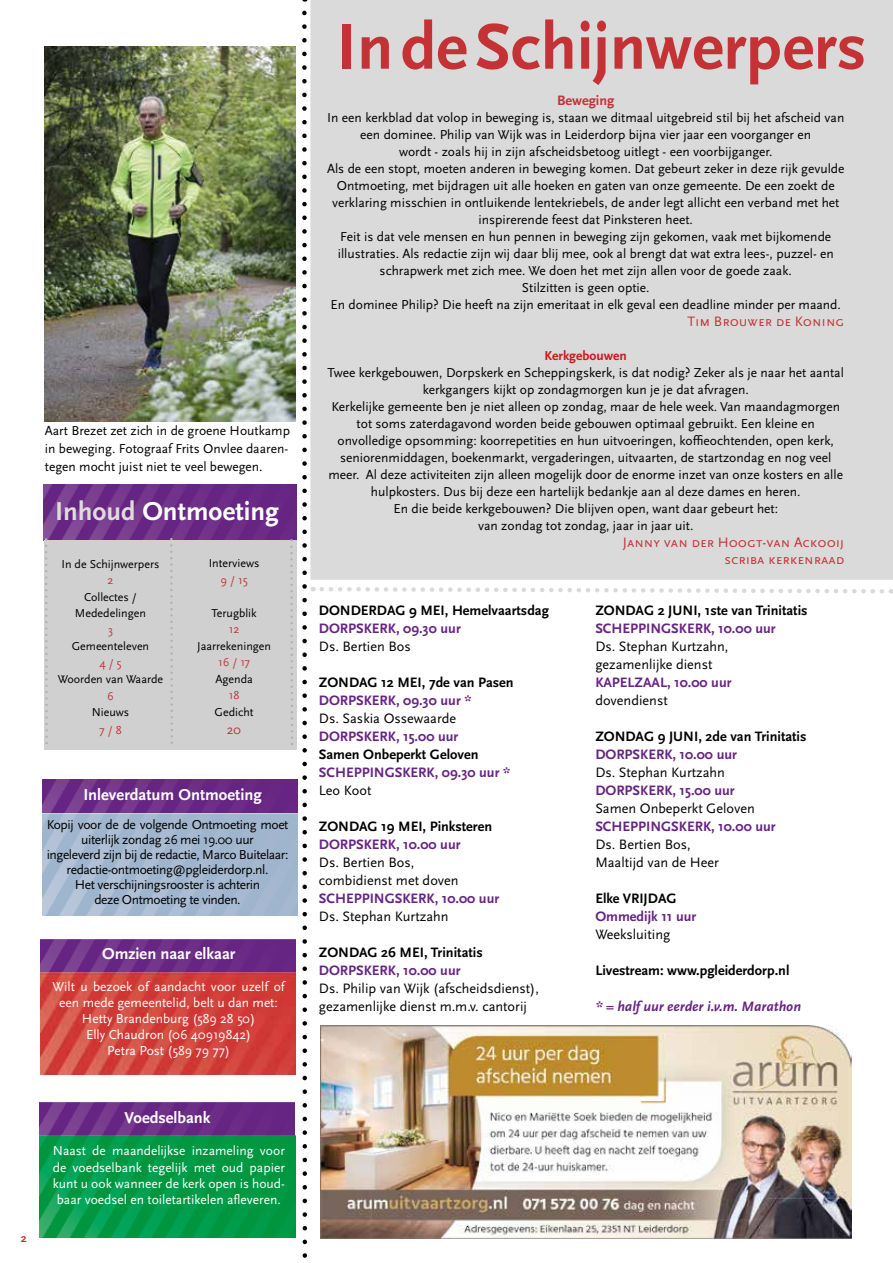
<style>
.page{position:relative;width:893px;height:1263px;background:#fff}
.page>*{position:absolute;margin:0;border:0;box-sizing:border-box;transform-origin:0 0}
.t1{font:700 67.5px "Scala Sans Pro";color:#c43236}
.t2{font:700 27px "Scala Sans Pro";color:#fff}
.t3{font:700 16.5px "Scala Sans Pro";color:#fff}
.t4{font:14.25px/18px "Scala Sans Pro";color:#000}
.t5{font:700 14.25px "Scala Sans Pro";color:#662383}
.t6{font:700 14.25px "Scala Sans Pro";color:#000}
.t7{font:14.25px/17.1px "Scala Sans Caps";color:#c43236;text-align:right}
.t8{font:italic 700 14.25px "Scala Sans Pro";color:#662383}
.t9{font:700 14.25px "Scala Sans Pro";color:#c43236}
.t10{font:13.5px/17px "Scala Sans Pro";color:#000;text-align:center}
.t11{font:13.5px/16.2px "Scala Sans Pro";color:#fff;text-align:justify}
.t12{font:13.5px/15px "Scala Sans Pro";letter-spacing:-.03em;color:#000;text-align:center}
.t13{font:700 13.5px "Scala Sans Pro";color:#cd1719}
.t14{font:13.5px "Scala Sans Pro";color:#c43236}
.t15{font:12px/16.5px "Scala Sans Pro";color:#000;text-align:center}
.t16{font:12px "Scala Sans Pro";color:#c43236}
.t17{font:700 12px "Scala Sans Pro";color:#c43236}
.s1{color:#dfdcdb}
</style>
<div class="page">
<div style="left:310px;top:0;width:583px;height:580px;background:#dadada"></div>
<img style="left:42px;top:779px;width:256px;height:136px">
<svg style="left:313px;top:587px;width:579px;height:7px"></svg>
<svg style="left:302px;top:13px;width:5px;height:1245px"></svg>
<img style="left:44px;top:485px;width:253px;height:55px">
<div style="left:44px;top:540px;width:252px;height:209px;background:#d0d0d0"></div>
<svg style="left:45px;top:538px;width:3px;height:206px"></svg>
<svg style="left:170px;top:538px;width:3px;height:206px"></svg>
<svg style="left:290px;top:539px;width:3px;height:206px"></svg>
<img style="left:40px;top:939px;width:256px;height:135px">
<img style="left:40px;top:1102px;width:255px;height:135px">
<img style="left:45px;top:46px;width:250px;height:376px">
<img style="left:320px;top:1025px;width:531px;height:213px">
<p class="t10" style="left:45px;top:422px;width:247px;line-height:18px;text-align:left">Aart Brezet zet zich in de groene Houtkamp in beweging. Fotograaf Frits Onvlee daaren&shy;tegen mocht juist niet te veel bewegen.</p>
<h2 class="t2" style="left:55px;top:496px;width:225px"><span class="s1">Inhoud</span> Ontmoeting</h2>
<p class="t15" style="left:61px;top:556px;width:100px">In de Schijnwerpers</p>
<p class="t16" style="left:107px;top:573px;width:7px">2</p>
<p class="t15" style="left:75px;top:589px;width:72px">Collectes /<br>Mededelingen</p>
<p class="t16" style="left:108px;top:623px;width:7px">3</p>
<p class="t15" style="left:72px;top:638px;width:79px">Gemeenteleven</p>
<p class="t16" style="left:99px;top:656px;width:24px">4 / 5</p>
<p class="t15" style="left:58px;top:671px;width:107px">Woorden van Waarde</p>
<p class="t16" style="left:107px;top:689px;width:8px">6</p>
<p class="t15" style="left:92px;top:704px;width:39px">Nieuws</p>
<p class="t16" style="left:99px;top:723px;width:24px">7 / 8</p>
<p class="t15" style="left:209px;top:555px;width:52px">Interviews</p>
<p class="t16" style="left:221px;top:573px;width:29px">9 / 15</p>
<p class="t15" style="left:212px;top:605px;width:47px">Terugblik</p>
<p class="t16" style="left:229px;top:622px;width:12px">12</p>
<p class="t15" style="left:197px;top:638px;width:75px">Jaarrekeningen</p>
<p class="t16" style="left:218px;top:655px;width:33px">16 / 17</p>
<p class="t15" style="left:215px;top:671px;width:39px">Agenda</p>
<p class="t16" style="left:229px;top:688px;width:12px">18</p>
<p class="t15" style="left:215px;top:704px;width:41px">Gedicht</p>
<p class="t14" style="left:227px;top:722px;width:16px">20</p>
<p class="t3" style="left:83px;top:785px;width:180px">Inleverdatum Ontmoeting</p>
<p class="t12" style="left:47px;top:817px;width:243px">Kopij voor de de volgende Ontmoeting moet uiterlijk zondag 26 mei 19.00 uur<br>ingeleverd zijn bij de redactie, Marco Buitelaar: redactie-ontmoeting@pgleiderdorp.nl.<br>Het verschijningsrooster is achterin<br>deze Ontmoeting te vinden.</p>
<p class="t3" style="left:102px;top:944px;width:135px">Omzien naar elkaar</p>
<p class="t11" style="left:53px;top:978px;width:234px;text-align:center">Wilt u bezoek of aandacht voor uzelf of een mede gemeentelid, belt u dan met:<br>Hetty Brandenburg (589 28 50)<br>Elly Chaudron (06 40919842)<br>Petra Post (589 79 77)</p>
<p class="t17" style="left:21px;top:1231px;width:7px">2</p>
<p class="t3" style="left:124px;top:1108px;width:88px">Voedselbank</p>
<p class="t11" style="left:53px;top:1143px;width:234px">Naast de maandelijkse inzameling voor de voedselbank tegelijk met oud papier kunt u ook wanneer de kerk open is houd&shy;baar voedsel en toiletartikelen afleveren.</p>
<p class="t11" style="left:54px;top:1146px;width:234px">de voedselbank tegelijk met oud papier kunt u ook wanneer de kerk open is houd&shy;baar voedsel en toiletartikelen afleveren.</p>
<h1 class="t1" style="left:337px;top:8px;width:531px">In de Schijnwerpers</h1>
<p class="t9" style="left:557px;top:92px;width:59px">Beweging</p>
<p class="t10" style="left:327px;top:109px;width:519px">In een kerkblad dat volop in beweging is, staan we ditmaal uitgebreid stil bij het afscheid van een dominee. Philip van Wijk was in Leiderdorp bijna vier jaar een voorganger en<br>wordt - zoals hij in zijn afscheidsbetoog uitlegt - een voorbijganger.<br>Als de een stopt, moeten anderen in beweging komen. Dat gebeurt zeker in deze rijk gevulde Ontmoeting, met bijdragen uit alle hoeken en gaten van onze gemeente. De een zoekt de verklaring misschien in ontluikende lentekriebels, de ander legt allicht een verband met het inspirerende feest dat Pinksteren heet.<br>Feit is dat vele mensen en hun pennen in beweging zijn gekomen, vaak met bijkomende illustraties. Als redactie zijn wij daar blij mee, ook al brengt dat wat extra lees-, puzzel- en schrapwerk met zich mee. We doen het met zijn allen voor de goede zaak.<br>Stilzitten is geen optie.<br>En dominee Philip? Die heeft na zijn emeritaat in elk geval een deadline minder per maand.</p>
<p class="t7" style="left:687px;top:313px;width:159px">Tim Brouwer de Koning</p>
<p class="t13" style="left:545px;top:348px;width:84px">Kerkgebouwen</p>
<p class="t10" style="left:328px;top:364px;width:518px">Twee kerkgebouwen, Dorpskerk en Scheppingskerk, is dat nodig? Zeker als je naar het aantal kerkgangers kijkt op zondagmorgen kun je je dat afvragen.<br>Kerkelijke gemeente ben je niet alleen op zondag, maar de hele week. Van maandagmorgen tot soms zaterdagavond worden beide gebouwen optimaal gebruikt. Een kleine en onvolledige opsomming: koorrepetities en hun uitvoeringen, koffieochtenden, open kerk, seniorenmiddagen, boekenmarkt, vergaderingen, uitvaarten, de startzondag en nog veel meer. Al deze activiteiten zijn alleen mogelijk door de enorme inzet van onze kosters en alle hulpkosters. Dus bij deze een hartelijk bedankje aan al deze dames en heren.<br>En die beide kerkgebouwen? Die blijven open, want daar gebeurt het:<br>van zondag tot zondag, jaar in jaar uit.</p>
<p class="t7" style="left:623px;top:534px;width:223px">Janny van der Hoogt-van Ackooij scriba kerkenraad</p>
<p class="t6" style="left:319px;top:602px;width:231px">DONDERDAG 9 MEI, Hemelvaartsdag</p>
<p class="t5" style="left:319px;top:620px;width:143px">DORPSKERK, 09.30 uur</p>
<p class="t4" style="left:319px;top:638px;width:93px">Ds. Bertien Bos</p>
<p class="t6" style="left:319px;top:674px;width:196px">ZONDAG 12 MEI, 7de van Pasen</p>
<p class="t5" style="left:319px;top:692px;width:154px">DORPSKERK, 09.30 uur *</p>
<p class="t4" style="left:319px;top:710px;width:139px">Ds. Saskia Ossewaarde</p>
<p class="t5" style="left:319px;top:728px;width:141px">DORPSKERK, 15.00 uur</p>
<p class="t6" style="left:319px;top:746px;width:161px">Samen Onbeperkt Geloven</p>
<p class="t5" style="left:319px;top:764px;width:193px">SCHEPPINGSKERK, 09.30 uur *</p>
<p class="t4" style="left:319px;top:782px;width:54px">Leo Koot</p>
<p class="t6" style="left:319px;top:818px;width:175px">ZONDAG 19 MEI, Pinksteren</p>
<p class="t5" style="left:319px;top:836px;width:143px">DORPSKERK, 10.00 uur</p>
<p class="t4" style="left:319px;top:854px;width:141px">Ds. Bertien Bos, combidienst met doven</p>
<p class="t5" style="left:319px;top:890px;width:182px">SCHEPPINGSKERK, 10.00 uur</p>
<p class="t4" style="left:319px;top:908px;width:131px">Ds. Stephan Kurtzahn</p>
<p class="t6" style="left:319px;top:944px;width:165px">ZONDAG 26 MEI, Trinitatis</p>
<p class="t5" style="left:319px;top:962px;width:143px">DORPSKERK, 10.00 uur</p>
<p class="t4" style="left:319px;top:980px;width:222px">Ds. Philip van Wijk (afscheidsdienst), gezamenlijke dienst m.m.v. cantorij</p>
<p class="t6" style="left:595px;top:602px;width:214px">ZONDAG 2 JUNI, 1ste van Trinitatis</p>
<p class="t5" style="left:595px;top:620px;width:182px">SCHEPPINGSKERK, 10.00 uur</p>
<p class="t4" style="left:595px;top:638px;width:135px">Ds. Stephan Kurtzahn, gezamenlijke dienst</p>
<p class="t5" style="left:595px;top:674px;width:138px">KAPELZAAL, 10.00 uur</p>
<p class="t4" style="left:595px;top:692px;width:74px">dovendienst</p>
<p class="t6" style="left:595px;top:728px;width:213px">ZONDAG 9 JUNI, 2de van Trinitatis</p>
<p class="t5" style="left:595px;top:746px;width:143px">DORPSKERK, 10.00 uur</p>
<p class="t4" style="left:595px;top:764px;width:131px">Ds. Stephan Kurtzahn</p>
<p class="t5" style="left:595px;top:782px;width:141px">DORPSKERK, 15.00 uur</p>
<p class="t4" style="left:595px;top:800px;width:161px">Samen Onbeperkt Geloven</p>
<p class="t5" style="left:595px;top:818px;width:182px">SCHEPPINGSKERK, 10.00 uur</p>
<p class="t4" style="left:595px;top:836px;width:125px">Ds. Bertien Bos,<br>Maaltijd van de Heer</p>
<p class="t6" style="left:595px;top:890px;width:83px">Elke VRIJDAG</p>
<p class="t5" style="left:595px;top:908px;width:103px">Ommedijk 11 uur</p>
<p class="t4" style="left:595px;top:926px;width:76px">Weeksluiting</p>
<p class="t6" style="left:595px;top:962px;width:196px">Livestream: www.pgleiderdorp.nl</p>
<p class="t8" style="left:595px;top:998px;width:207px">* = half uur eerder i.v.m. Marathon</p>
</div>
